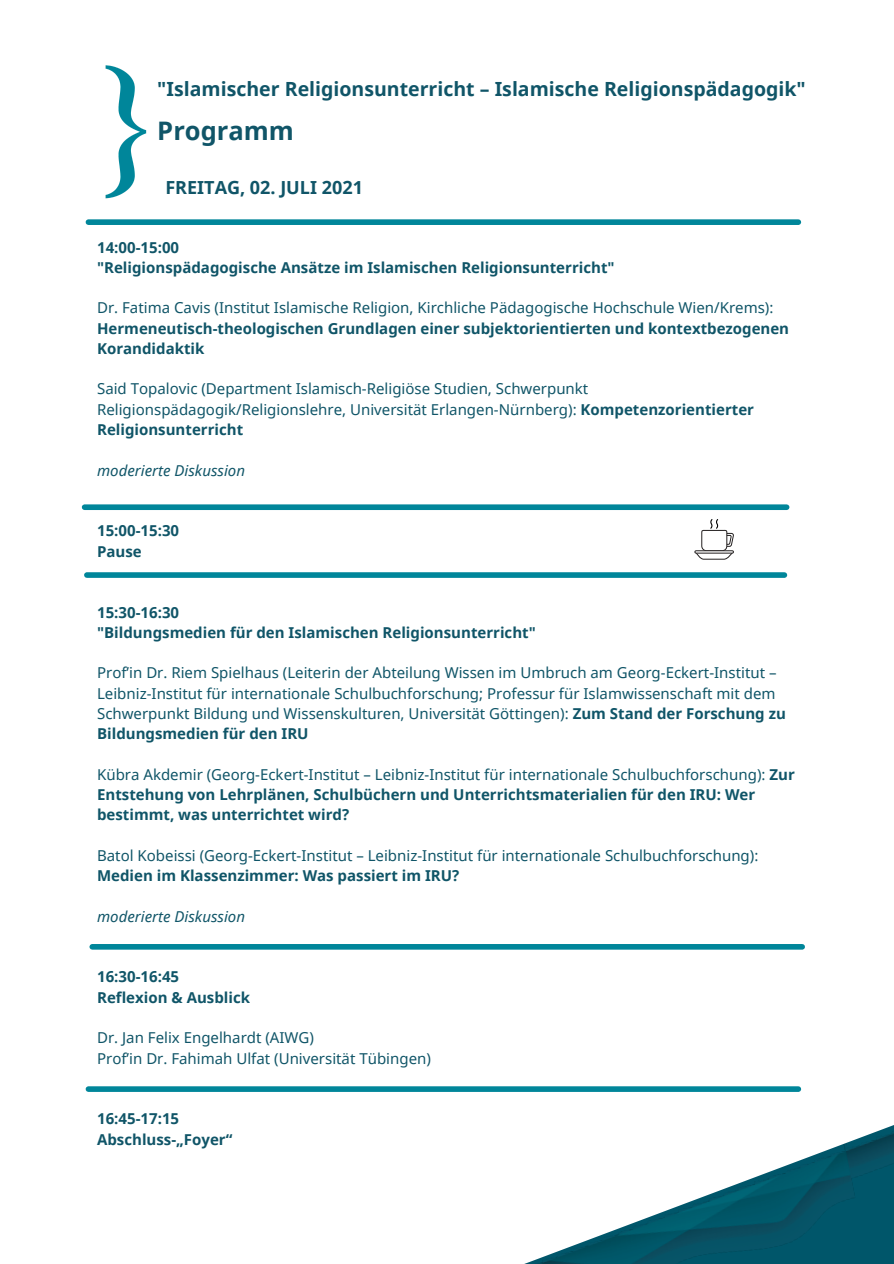
<style>
.page{position:relative;width:894px;height:1264px;background:#fff}
.page>*{position:absolute;margin:0;border:0;box-sizing:border-box;transform-origin:0 0}
.t1{font:700 25.5px "Noto Sans";color:#105568}
.t2{font:700 19.5px "Noto Sans";color:#105568}
.t3{font:700 18px "Noto Sans";color:#105568}
.t4{font:15px/20.2px "Noto Sans";color:#105568}
.t5{font:700 15px/20.2px "Noto Sans";color:#105568}
.t6{font:italic 15px "Noto Sans";color:#105568}
.s1{font-weight:400}
.s2{font-weight:700}
</style>
<div class="page">
<svg style="left:320px;top:949px;width:573px;height:314px"></svg>
<div style="left:85px;top:504px;width:701px;height:6px;background:#00869a"></div>
<div style="left:88px;top:219px;width:710px;height:6px;background:#00869a"></div>
<div style="left:87px;top:572px;width:697px;height:6px;background:#00869a"></div>
<img style="left:105px;top:65px;width:42px;height:134px">
<div style="left:92px;top:944px;width:710px;height:5px;background:#00869a"></div>
<div style="left:88px;top:1086px;width:710px;height:5px;background:#00869a"></div>
<svg style="left:694px;top:519px;width:39px;height:40px"></svg>
<p class="t2" style="left:157px;top:76px;width:649px">"Islamischer Religionsunterricht – Islamische Religionspädagogik"</p>
<p class="t1" style="left:157px;top:112px;width:138px">Programm</p>
<p class="t3" style="left:165px;top:174px;width:199px">FREITAG, 02. JULI 2021</p>
<p class="t5" style="left:97px;top:236px;width:84px">14:00-15:00</p>
<p class="t5" style="left:97px;top:257px;width:519px">"Religionspädagogische Ansätze im Islamischen Religionsunterricht"</p>
<p class="t5" style="left:97px;top:297px;width:693px"><span class="s1">Dr. Fatima Cavis (Institut Islamische Religion, Kirchliche Pädagogische Hochschule Wien/Krems):<br></span>Hermeneutisch-theologischen Grundlagen einer subjektorientierten und kontextbezogenen<br>Korandidaktik</p>
<p class="t4" style="left:97px;top:378px;width:658px">Said Topalovic (Department Islamisch-Religiöse Studien, Schwerpunkt<br>Religionspädagogik/Religionslehre, Universität Erlangen-Nürnberg): <span class="s2">Kompetenzorientierter<br>Religionsunterricht</span></p>
<p class="t6" style="left:97px;top:459px;width:149px">moderierte Diskussion</p>
<p class="t5" style="left:97px;top:520px;width:84px">15:00-15:30</p>
<p class="t5" style="left:97px;top:540px;width:46px">Pause</p>
<p class="t5" style="left:97px;top:601px;width:84px">15:30-16:30</p>
<p class="t5" style="left:97px;top:622px;width:440px">"Bildungsmedien für den Islamischen Religionsunterricht"</p>
<p class="t4" style="left:97px;top:662px;width:690px">Prof’in Dr. Riem Spielhaus (Leiterin der Abteilung Wissen im Umbruch am Georg-Eckert-Institut – Leibniz-Institut für internationale Schulbuchforschung; Professur für Islamwissenschaft mit dem Schwerpunkt Bildung und Wissenskulturen, Universität Göttingen): <span class="s2">Zum Stand der Forschung zu Bildungsmedien für den IRU</span></p>
<p class="t5" style="left:97px;top:763px;width:699px"><span class="s1">Kübra Akdemir (Georg-Eckert-Institut – Leibniz-Institut für internationale Schulbuchforschung):</span> Zur<br>Entstehung von Lehrplänen, Schulbüchern und Unterrichtsmaterialien für den IRU: Wer bestimmt, was unterrichtet wird?</p>
<p class="t4" style="left:97px;top:844px;width:662px">Batol Kobeissi (Georg-Eckert-Institut – Leibniz-Institut für internationale Schulbuchforschung):<br><span class="s2">Medien im Klassenzimmer: Was passiert im IRU?</span></p>
<p class="t6" style="left:97px;top:905px;width:149px">moderierte Diskussion</p>
<p class="t5" style="left:97px;top:966px;width:84px">16:30-16:45</p>
<p class="t5" style="left:97px;top:986px;width:154px">Reflexion &amp; Ausblick</p>
<p class="t4" style="left:97px;top:1027px;width:218px">Dr. Jan Felix Engelhardt (AIWG)</p>
<p class="t4" style="left:97px;top:1047px;width:335px">Prof’in Dr. Fahimah Ulfat (Universität Tübingen)</p>
<p class="t5" style="left:97px;top:1108px;width:84px">16:45-17:15</p>
<p class="t5" style="left:97px;top:1128px;width:137px">Abschluss-„Foyer“</p>
</div>
